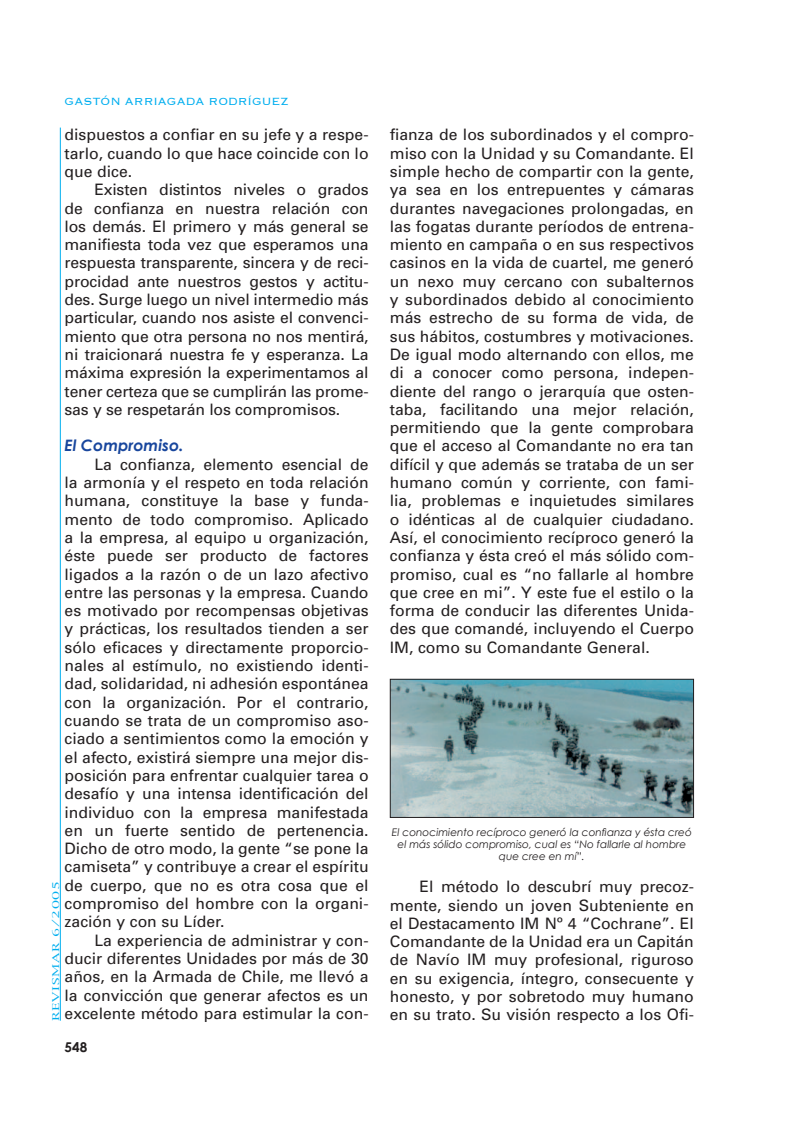
<style>
.page{position:relative;width:807px;height:1127px;background:#fff}
.page>*{position:absolute;margin:0;border:0;box-sizing:border-box;transform-origin:0 0}
.t1{font:15.75px/18.3px "Univers";color:#231f20;text-align:justify}
.t2{font:italic 700 15.75px "Century Gothic";color:#18469d}
.t3{font:300 13.5px "Copperplate";color:#00aeef}
.t4{font:700 13.5px "Century Gothic";color:#231f20}
.t5{font:italic 10.5px/12px "Century Gothic";color:#231f20;text-align:center}
.t6{font:9px "New York";letter-spacing:.05em;color:#00aeef;scale:1.5 1}
</style>
<div class="page">
<hr style="left:60px;top:128px;width:1px;height:892px;background:#00aeef">
<img style="left:392px;top:681px;width:300px;height:135px">
<div style="left:390px;top:679px;width:304px;height:139px;border:1px solid #231f20"></div>
<p class="t3" style="left:65px;top:93px;width:226px">GASTÓN ARRIAGADA RODRÍGUEZ</p>
<p class="t1" style="left:65px;top:126px;width:306px">dispuestos a confiar en su jefe y a respe&shy;tarlo, cuando lo que hace coincide con lo que dice.</p>
<p class="t1" style="left:65px;top:181px;width:306px;text-indent:30px">Existen distintos niveles o grados de confianza en nuestra relación con los demás. El primero y más general se manifiesta toda vez que esperamos una respuesta transparente, sincera y de reci&shy;procidad ante nuestros gestos y actitu&shy;des. Surge luego un nivel intermedio más particular, cuando nos asiste el convenci&shy;miento que otra persona no nos mentirá, ni traicionará nuestra fe y esperanza. La máxima expresión la experimentamos al tener certeza que se cumplirán las prome&shy;sas y se respetarán los compromisos.</p>
<p class="t2" style="left:65px;top:436px;width:121px">El Compromiso.</p>
<p class="t1" style="left:65px;top:455px;width:306px;text-indent:30px">La confianza, elemento esencial de la armonía y el respeto en toda relación humana, constituye la base y funda&shy;mento de todo compromiso. Aplicado a la empresa, al equipo u organización, éste puede ser producto de factores ligados a la razón o de un lazo afectivo entre las personas y la empresa. Cuando es motivado por recompensas objetivas y prácticas, los resultados tienden a ser sólo eficaces y directamente proporcio&shy;nales al estímulo, no existiendo identi&shy;dad, solidaridad, ni adhesión espontánea con la organización. Por el contrario, cuando se trata de un compromiso aso&shy;ciado a sentimientos como la emoción y el afecto, existirá siempre una mejor dis&shy;posición para enfrentar cualquier tarea o desafío y una intensa identificación del individuo con la empresa manifestada en un fuerte sentido de pertenencia.<br>Dicho de otro modo, la gente “se pone la camiseta” y contribuye a crear el espíritu de cuerpo, que no es otra cosa que el compromiso del hombre con la organi&shy;zación y con su Líder.</p>
<p class="t1" style="left:65px;top:931px;width:306px;text-indent:30px">La experiencia de administrar y con&shy;ducir diferentes Unidades por más de 30 años, en la Armada de Chile, me llevó a la convicción que generar afectos es un excelente método para estimular la con-</p>
<p class="t6" style="left:50px;top:1021px;width:95px;rotate:-90deg">REVISMAR 6/2005</p>
<p class="t4" style="left:65px;top:1038px;width:24px">548</p>
<p class="t1" style="left:390px;top:126px;width:306px">fianza de los subordinados y el compro&shy;miso con la Unidad y su Comandante. El simple hecho de compartir con la gente, ya sea en los entrepuentes y cámaras durantes navegaciones prolongadas, en las fogatas durante períodos de entrena&shy;miento en campaña o en sus respectivos casinos en la vida de cuartel, me generó un nexo muy cercano con subalternos y subordinados debido al conocimiento más estrecho de su forma de vida, de sus hábitos, costumbres y motivaciones.<br>De igual modo alternando con ellos, me di a conocer como persona, indepen&shy;diente del rango o jerarquía que osten&shy;taba, facilitando una mejor relación, permitiendo que la gente comprobara que el acceso al Comandante no era tan difícil y que además se trataba de un ser humano común y corriente, con fami&shy;lia, problemas e inquietudes similares o idénticas al de cualquier ciudadano.<br>Así, el conocimiento recíproco generó la confianza y ésta creó el más sólido com&shy;promiso, cual es “no fallarle al hombre que cree en mi”. Y este fue el estilo o la forma de conducir las diferentes Unida&shy;des que comandé, incluyendo el Cuerpo IM, como su Comandante General.</p>
<p class="t5" style="left:392px;top:826px;width:301px">El conocimiento recíproco generó la confianza y ésta creó el más sólido compromiso, cual es “No fallarle al hombre que cree en mí”.</p>
<p class="t1" style="left:390px;top:878px;width:306px;text-indent:30px">El método lo descubrí muy precoz&shy;mente, siendo un joven Subteniente en el Destacamento IM Nº 4 “Cochrane”. El Comandante de la Unidad era un Capitán de Navío IM muy profesional, riguroso en su exigencia, íntegro, consecuente y honesto, y por sobretodo muy humano en su trato. Su visión respecto a los Ofi-</p>
</div>
